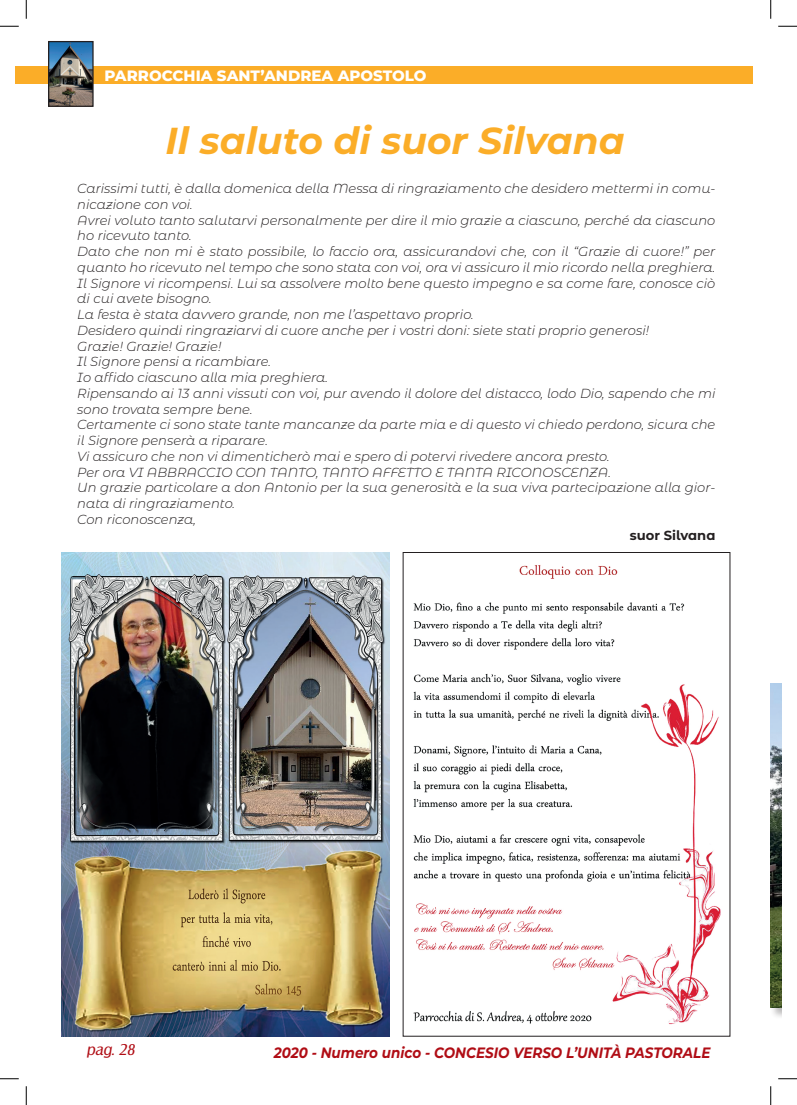
<style>
.page{position:relative;width:797px;height:1105px;background:#fff}
.page>*{position:absolute;margin:0;border:0;box-sizing:border-box;transform-origin:0 0}
.t1{font:italic 700 37.5px "Montserrat";color:#fbad28}
.t2{font:italic 700 15px "Montserrat";color:#b00d15;scale:.9 1}
.t3{font:800 15px "Montserrat";color:#fff}
.t4{font:italic 15px "Salzburg";color:#b00d15}
.t5{font:italic 300 13.12px/15.8px "Montserrat Alternates";color:#231f20}
.t6{font:700 13.12px "Montserrat Alternates";color:#231f20}
</style>
<div class="page">
<div style="left:16px;top:66px;width:737px;height:18px;background:#fbad28"></div>
<img style="left:50px;top:43px;width:42px;height:62px">
<div style="left:48px;top:41px;width:46px;height:66px;border:1px solid #231f20"></div>
<img style="left:62px;top:552px;width:327px;height:484px">
<img style="left:413px;top:565px;width:308px;height:460px">
<div style="left:770px;top:683px;width:11px;height:336px;background:#231f20;opacity:.3"></div>
<img style="left:770px;top:684px;width:11px;height:324px">
<svg style="left:0;top:25px;width:19px;height:2px"></svg>
<svg style="left:778px;top:25px;width:19px;height:2px"></svg>
<svg style="left:0;top:1078px;width:19px;height:1px"></svg>
<svg style="left:778px;top:1078px;width:19px;height:1px"></svg>
<svg style="left:25px;top:0;width:2px;height:19px"></svg>
<svg style="left:25px;top:1086px;width:2px;height:19px"></svg>
<svg style="left:770px;top:0;width:1px;height:19px"></svg>
<svg style="left:770px;top:1086px;width:1px;height:19px"></svg>
<p class="t3" style="left:105px;top:64px;width:323px">PARROCCHIA SANT’ANDREA APOSTOLO</p>
<p class="t1" style="left:166px;top:113px;width:460px">Il saluto di suor Silvana</p>
<p class="t5" style="left:77px;top:180px;width:639px">Carissimi tutti, è dalla domenica della Messa di ringraziamento che desidero mettermi in comu&shy;nicazione con voi.</p>
<p class="t5" style="left:77px;top:212px;width:639px">Avrei voluto tanto salutarvi personalmente per dire il mio grazie a ciascuno, perché da ciascuno ho ricevuto tanto.</p>
<p class="t5" style="left:77px;top:243px;width:639px">Dato che non mi è stato possibile, lo faccio ora, assicurandovi che, con il “Grazie di cuore!” per quanto ho ricevuto nel tempo che sono stata con voi, ora vi assicuro il mio ricordo nella preghiera.</p>
<p class="t5" style="left:77px;top:275px;width:639px">Il Signore vi ricompensi. Lui sa assolvere molto bene questo impegno e sa come fare, conosce ciò di cui avete bisogno.</p>
<p class="t5" style="left:77px;top:306px;width:398px">La festa è stata davvero grande, non me l’aspettavo proprio.</p>
<p class="t5" style="left:77px;top:322px;width:573px">Desidero quindi ringraziarvi di cuore anche per i vostri doni: siete stati proprio generosi!</p>
<p class="t5" style="left:77px;top:338px;width:145px">Grazie! Grazie! Grazie!</p>
<p class="t5" style="left:77px;top:353px;width:195px">Il Signore pensi a ricambiare.</p>
<p class="t5" style="left:77px;top:369px;width:252px">Io affido ciascuno alla mia preghiera.</p>
<p class="t5" style="left:77px;top:385px;width:639px">Ripensando ai 13 anni vissuti con voi, pur avendo il dolore del distacco, lodo Dio, sapendo che mi sono trovata sempre bene.</p>
<p class="t5" style="left:77px;top:416px;width:639px">Certamente ci sono state tante mancanze da parte mia e di questo vi chiedo perdono, sicura che il Signore penserà a riparare.</p>
<p class="t5" style="left:77px;top:448px;width:534px">Vi assicuro che non vi dimenticherò mai e spero di potervi rivedere ancora presto.</p>
<p class="t5" style="left:77px;top:464px;width:535px">Per ora VI ABBRACCIO CON TANTO, TANTO AFFETTO E TANTA RICONOSCENZA.</p>
<p class="t5" style="left:77px;top:479px;width:639px">Un grazie particolare a don Antonio per la sua generosità e la sua viva partecipazione alla gior&shy;nata di ringraziamento.</p>
<p class="t5" style="left:77px;top:511px;width:120px">Con riconoscenza,</p>
<p class="t6" style="left:630px;top:525px;width:87px">suor Silvana</p>
<p class="t4" style="left:86px;top:1041px;width:50px">pag. 28</p>
<p class="t2" style="left:274px;top:1042px;width:487px">2020 - Numero unico - CONCESIO VERSO L’UNITÀ PASTORALE</p>
</div>
